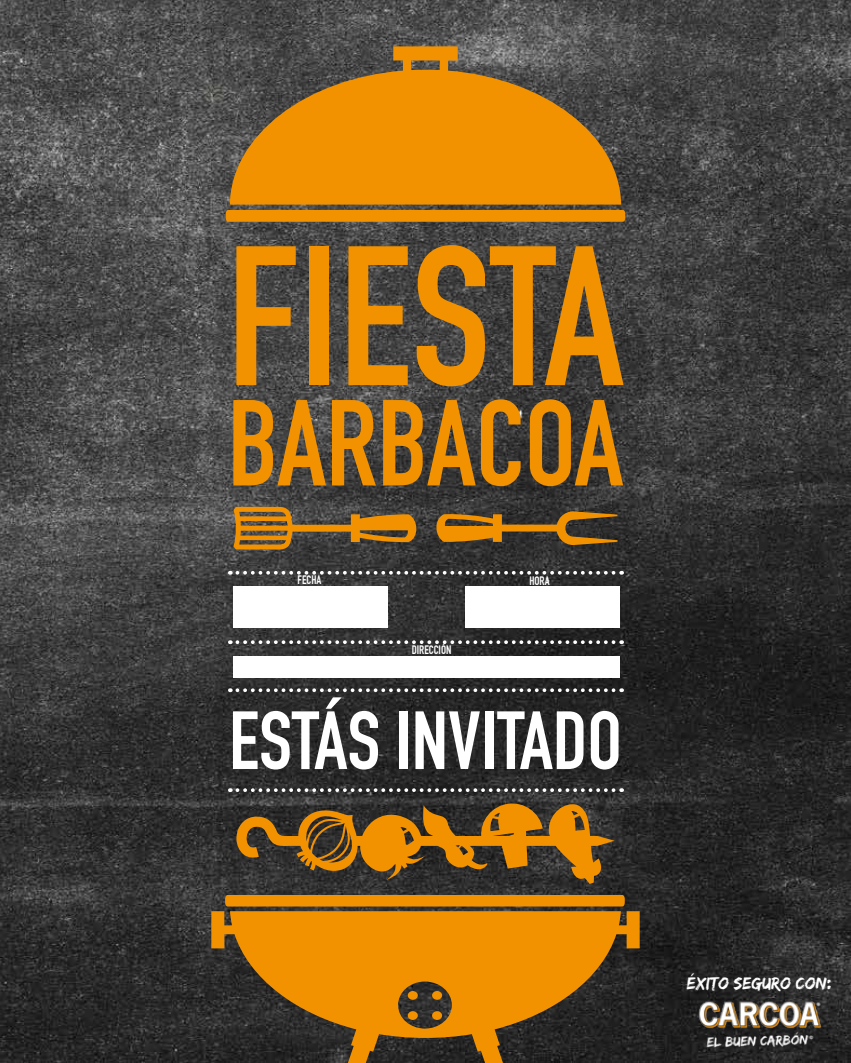
<style>
.page{position:relative;width:851px;height:1063px;background:#fff}
.page>*{position:absolute;margin:0;border:0;box-sizing:border-box;transform-origin:0 0}
.t1{font:700 195px "DIN Condensed";color:#f39200}
.t2{font:700 120px "DIN Condensed";color:#f39200}
.t3{font:700 81px "DIN Condensed";color:#fff}
.t4{font:17.85px "Edo SZ";color:#fff}
.t5{font:700 12px "DIN Condensed";color:#fff}
</style>
<div class="page">
<img style="left:0;top:0;width:850px;height:1063px">
<img style="left:692px;top:987px;width:134px;height:74px">
<svg style="left:230px;top:46px;width:391px;height:159px;background:#bf7d19"></svg>
<svg style="left:226px;top:210px;width:399px;height:12px;background:#ef9001"></svg>
<svg style="left:211px;top:911px;width:428px;height:152px;background:#a26810"></svg>
<svg style="left:225px;top:895px;width:399px;height:12px;background:#ea8d02"></svg>
<svg style="left:237px;top:640px;width:385px;height:4px"></svg>
<svg style="left:237px;top:688px;width:385px;height:4px"></svg>
<svg style="left:237px;top:788px;width:385px;height:4px"></svg>
<svg style="left:237px;top:571px;width:385px;height:4px"></svg>
<svg style="left:433px;top:511px;width:184px;height:34px;background:#7e571c"></svg>
<svg style="left:233px;top:507px;width:186px;height:43px;background:#8b6327"></svg>
<svg style="left:236px;top:801px;width:378px;height:83px;background:#7b551d"></svg>
<div style="left:233px;top:587px;width:155px;height:41px;background:#fff"></div>
<div style="left:465px;top:587px;width:155px;height:41px;background:#fff"></div>
<div style="left:233px;top:656px;width:387px;height:22px;background:#fff"></div>
<h1 class="t1" style="left:227px;top:202px;width:398px">FIESTA</h1>
<h2 class="t2" style="left:227px;top:373px;width:397px">BARBACOA</h2>
<p class="t5" style="left:297px;top:573px;width:25px">FECHA</p>
<p class="t5" style="left:411px;top:642px;width:41px">DIRECCIÓN</p>
<p class="t5" style="left:529px;top:574px;width:22px">HORA</p>
<h3 class="t3" style="left:229px;top:693px;width:394px">ESTÁS INVITADO</h3>
<h3 class="t4" style="left:686px;top:973px;width:147px">Éxito SEGURO con:</h3>
</div>
